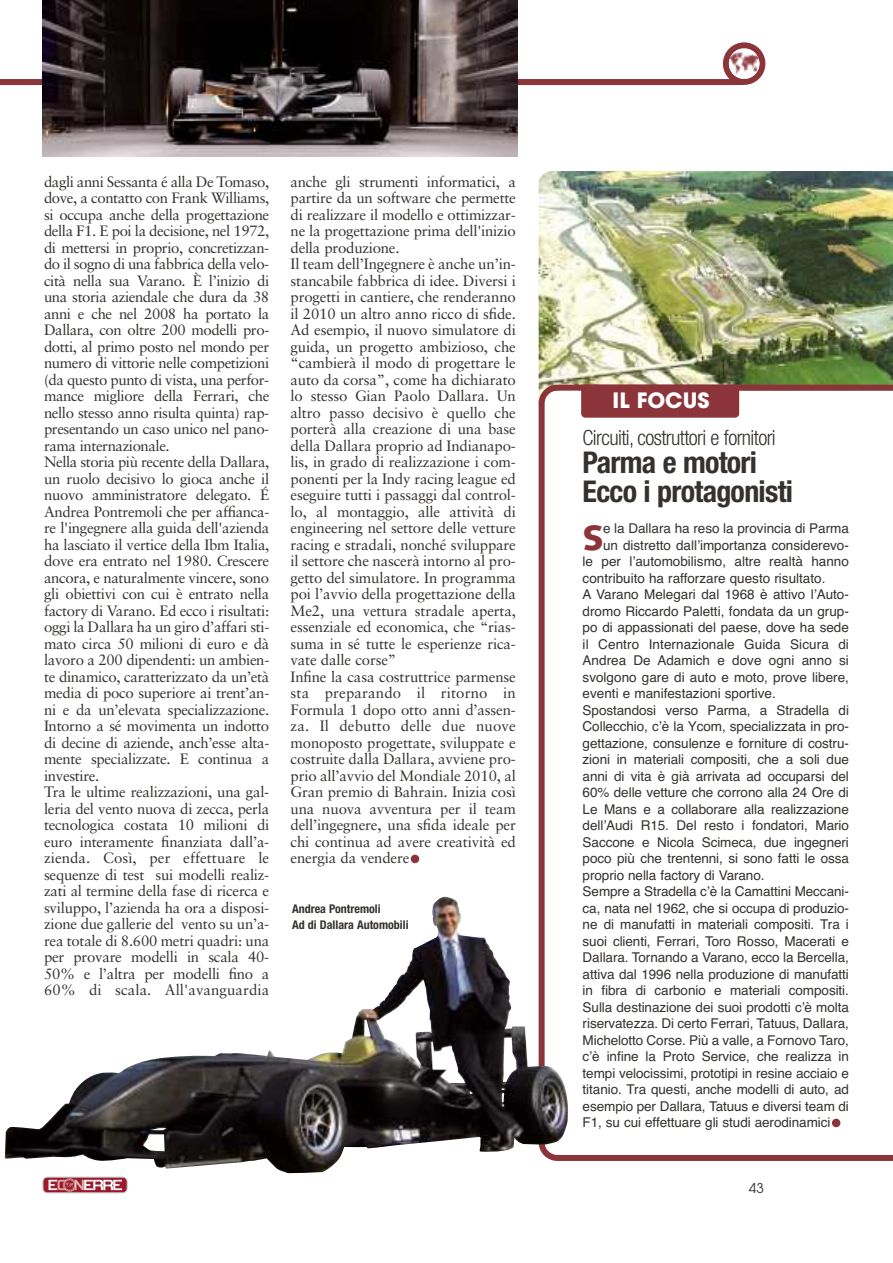
<style>
.page{position:relative;width:893px;height:1263px;background:#fff}
.page>*{position:absolute;margin:0;border:0;box-sizing:border-box;transform-origin:0 0}
.t1{font:900 35.1px "Syntax";color:#8b353b}
.t2{font:700 condensed 30px/28.5px "Helvetica Neue";letter-spacing:-.025em;color:#34312e}
.t3{font:300 condensed 21px "Helvetica Neue";letter-spacing:-.03em;color:#34312e}
.t4{font:700 21px "Avant Garde";color:#fff}
.t5{font:15px/16.5px "Sabon";letter-spacing:-.015em;color:#34312e}
.t6{font:13.5px "Helvetica";letter-spacing:-.005em;color:#34312e}
.t7{font:13.5px "Avant Garde";color:#34312e}
.t8{font:700 condensed 12px/16.5px "Helvetica Neue";color:#34312e}
</style>
<div class="page">
<svg style="left:43px;top:1177px;width:84px;height:15px"></svg>
<svg style="left:49px;top:1180px;width:73px;height:10px"></svg>
<div style="left:43px;top:1177px;width:85px;height:16px;border:2px solid #aeadac;border-radius:5px"></div>
<img style="left:539px;top:171px;width:354px;height:214px">
<svg style="left:539px;top:385px;width:354px;height:776px"></svg>
<div style="left:581px;top:385px;width:158px;height:33px;background:#8b353b"></div>
<div style="left:411px;top:855px;width:8px;height:8px;background:#8b353b;border-radius:50%"></div>
<svg style="left:0;top:34px;width:765px;height:54px"></svg>
<div style="left:832px;top:1119px;width:8px;height:8px;background:#8b353b;border-radius:50%"></div>
<img style="left:43px;top:0;width:474px;height:157px">
<img style="left:5px;top:897px;width:520px;height:262px">
<p class="t5" style="left:44px;top:174px;width:227px">dagli anni Sessanta é alla De Tomaso, dove, a contatto con Frank Williams, si occupa anche della progettazione della F1. E poi la decisione, nel 1972, di mettersi in proprio, concretizzan&shy;do il sogno di una fabbrica della velo&shy;cità nella sua Varano. È l’inizio di una storia aziendale che dura da 38 anni e che nel 2008 ha portato la Dallara, con oltre 200 modelli pro&shy;dotti, al primo posto nel mondo per numero di vittorie nelle competizioni (da questo punto di vista, una perfor&shy;mance migliore della Ferrari, che nello stesso anno risulta quinta) rap&shy;presentando un caso unico nel pano&shy;rama internazionale.<br>Nella storia più recente della Dallara, un ruolo decisivo lo gioca anche il nuovo amministratore delegato. É Andrea Pontremoli che per affianca&shy;re l'ingegnere alla guida dell'azienda ha lasciato il vertice della Ibm Italia, dove era entrato nel 1980. Crescere ancora, e naturalmente vincere, sono gli obiettivi con cui è entrato nella factory di Varano. Ed ecco i risultati: oggi la Dallara ha un giro d’affari sti&shy;mato circa 50 milioni di euro e dà lavoro a 200 dipendenti: un ambien&shy;te dinamico, caratterizzato da un’età media di poco superiore ai trent’an&shy;ni e da un’elevata specializzazione.<br>Intorno a sé movimenta un indotto di decine di aziende, anch’esse alta&shy;mente specializzate. E continua a investire.<br>Tra le ultime realizzazioni, una gal&shy;leria del vento nuova di zecca, perla tecnologica costata 10 milioni di euro interamente finanziata dall’a&shy;zienda. Così, per effettuare le sequenze di test sui modelli realiz&shy;zati al termine della fase di ricerca e sviluppo, l’azienda ha ora a disposi&shy;zione due gallerie del vento su un’a&shy;rea totale di 8.600 metri quadri: una per provare modelli in scala 40- 50% e l’altra per modelli fino a 60% di scala. All'avanguardia</p>
<p class="t5" style="left:291px;top:174px;width:227px">anche gli strumenti informatici, a partire da un software che permette di realizzare il modello e ottimizzar&shy;ne la progettazione prima dell'inizio della produzione.<br>Il team dell’Ingegnere è anche un’in&shy;stancabile fabbrica di idee. Diversi i progetti in cantiere, che renderanno il 2010 un altro anno ricco di sfide.<br>Ad esempio, il nuovo simulatore di guida, un progetto ambizioso, che “cambierà il modo di progettare le auto da corsa”, come ha dichiarato lo stesso Gian Paolo Dallara. Un altro passo decisivo è quello che porterà alla creazione di una base della Dallara proprio ad Indianapo&shy;lis, in grado di realizzazione i com&shy;ponenti per la Indy racing league ed eseguire tutti i passaggi dal control&shy;lo, al montaggio, alle attività di engineering nel settore delle vetture racing e stradali, nonché sviluppare il settore che nascerà intorno al pro&shy;getto del simulatore. In programma poi l’avvio della progettazione della Me2, una vettura stradale aperta, essenziale ed economica, che “rias&shy;suma in sé tutte le esperienze rica&shy;vate dalle corse”<br>Infine la casa costruttrice parmense sta preparando il ritorno in Formula 1 dopo otto anni d’assen&shy;za. Il debutto delle due nuove monoposto progettate, sviluppate e costruite dalla Dallara, avviene pro&shy;prio all’avvio del Mondiale 2010, al Gran premio di Bahrain. Inizia così una nuova avventura per il team dell’ingegnere, una sfida ideale per chi continua ad avere creatività ed energia da vendere</p>
<p class="t8" style="left:292px;top:901px;width:118px">Andrea Pontremoli<br>Ad di Dallara Automobili</p>
<h3 class="t4" style="left:613px;top:392px;width:98px">IL FOCUS</h3>
<h3 class="t3" style="left:583px;top:430px;width:195px">Circuiti, costruttori e fornitori</h3>
<h2 class="t2" style="left:583px;top:451px;width:212px">Parma e motori<br>Ecco i protagonisti</h2>
<h1 class="t1" style="left:583px;top:523px;width:23px">S</h1>
<p class="t6" style="left:603px;top:521px;width:247px">e la Dallara ha reso la provincia di Parma</p>
<p class="t6" style="left:603px;top:537px;width:247px">un distretto dall’importanza considerevo-</p>
<p class="t6" style="left:583px;top:554px;width:268px">le per l’automobilismo, altre realtà hanno</p>
<p class="t6" style="left:583px;top:570px;width:244px">contribuito ha rafforzare questo risultato.</p>
<p class="t6" style="left:583px;top:587px;width:268px">A Varano Melegari dal 1968 è attivo l’Auto-</p>
<p class="t6" style="left:583px;top:603px;width:268px">dromo Riccardo Paletti, fondata da un grup-</p>
<p class="t6" style="left:583px;top:620px;width:268px">po di appassionati del paese, dove ha sede</p>
<p class="t6" style="left:583px;top:636px;width:268px">il Centro Internazionale Guida Sicura di</p>
<p class="t6" style="left:583px;top:653px;width:268px">Andrea De Adamich e dove ogni anno si</p>
<p class="t6" style="left:583px;top:669px;width:268px">svolgono gare di auto e moto, prove libere,</p>
<p class="t6" style="left:583px;top:685px;width:195px">eventi e manifestazioni sportive.</p>
<p class="t6" style="left:583px;top:702px;width:268px">Spostandosi verso Parma, a Stradella di</p>
<p class="t6" style="left:583px;top:718px;width:268px">Collecchio, c’è la Ycom, specializzata in pro-</p>
<p class="t6" style="left:583px;top:735px;width:268px">gettazione, consulenze e forniture di costru-</p>
<p class="t6" style="left:583px;top:751px;width:268px">zioni in materiali compositi, che a soli due</p>
<p class="t6" style="left:583px;top:768px;width:268px">anni di vita è già arrivata ad occuparsi del</p>
<p class="t6" style="left:583px;top:784px;width:268px">60% delle vetture che corrono alla 24 Ore di</p>
<p class="t6" style="left:583px;top:801px;width:268px">Le Mans e a collaborare alla realizzazione</p>
<p class="t6" style="left:583px;top:817px;width:268px">dell’Audi R15. Del resto i fondatori, Mario</p>
<p class="t6" style="left:583px;top:834px;width:268px">Saccone e Nicola Scimeca, due ingegneri</p>
<p class="t6" style="left:583px;top:850px;width:268px">poco più che trentenni, si sono fatti le ossa</p>
<p class="t6" style="left:583px;top:867px;width:183px">proprio nella factory di Varano.</p>
<p class="t6" style="left:583px;top:883px;width:268px">Sempre a Stradella c’è la Camattini Meccani-</p>
<p class="t6" style="left:583px;top:900px;width:268px">ca, nata nel 1962, che si occupa di produzio-</p>
<p class="t6" style="left:583px;top:916px;width:268px">ne di manufatti in materiali compositi. Tra i</p>
<p class="t6" style="left:583px;top:933px;width:268px">suoi clienti, Ferrari, Toro Rosso, Macerati e</p>
<p class="t6" style="left:583px;top:949px;width:268px">Dallara. Tornando a Varano, ecco la Bercella,</p>
<p class="t6" style="left:583px;top:966px;width:268px">attiva dal 1996 nella produzione di manufatti</p>
<p class="t6" style="left:583px;top:982px;width:268px">in fibra di carbonio e materiali compositi.</p>
<p class="t6" style="left:583px;top:999px;width:268px">Sulla destinazione dei suoi prodotti c’è molta</p>
<p class="t6" style="left:583px;top:1015px;width:268px">riservatezza. Di certo Ferrari, Tatuus, Dallara,</p>
<p class="t6" style="left:583px;top:1032px;width:268px">Michelotto Corse. Più a valle, a Fornovo Taro,</p>
<p class="t6" style="left:583px;top:1048px;width:268px">c’è infine la Proto Service, che realizza in</p>
<p class="t6" style="left:583px;top:1065px;width:268px">tempi velocissimi, prototipi in resine acciaio e</p>
<p class="t6" style="left:583px;top:1081px;width:268px">titanio. Tra questi, anche modelli di auto, ad</p>
<p class="t6" style="left:583px;top:1098px;width:268px">esempio per Dallara, Tatuus e diversi team di</p>
<p class="t6" style="left:583px;top:1114px;width:249px">F1, su cui effettuare gli studi aerodinamici</p>
<p class="t7" style="left:749px;top:1183px;width:16px">43</p>
</div>
